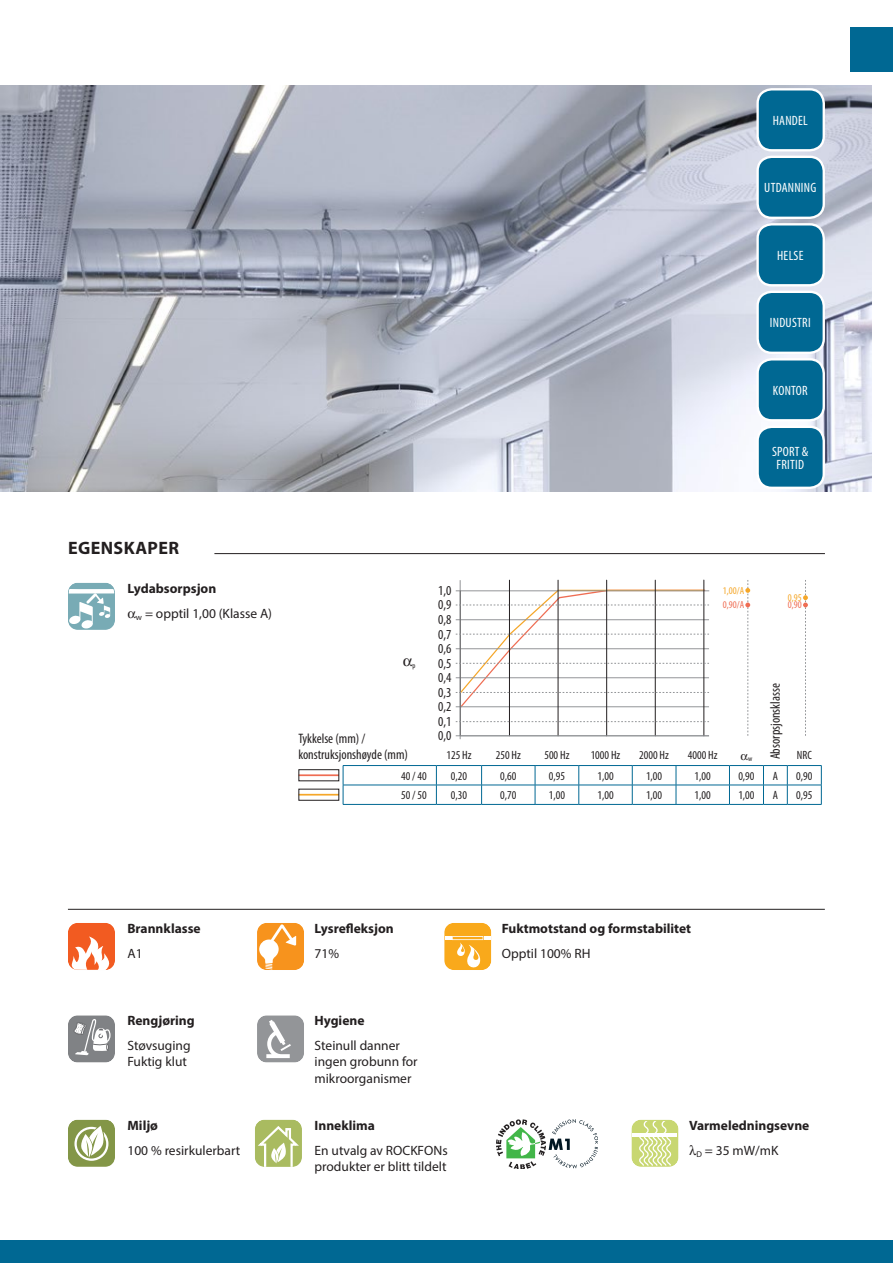
<style>
.page{position:relative;width:893px;height:1263px;background:#fff}
.page>*{position:absolute;margin:0;border:0;box-sizing:border-box;transform-origin:0 0}
.t1{font:700 41.1px "Frutiger";color:#231f20}
.t2{font:700 18px "Myriad Pro";letter-spacing:.02em;color:#231f20}
.t3{font:condensed 13.65px/14.5px "Myriad Pro";color:#231f20;text-align:justify}
.t4{font:13.5px/16.2px "Myriad Pro";color:#231f20}
.Performance_Headline{font:700 13.5px "Myriad Pro";color:#231f20}
.t5{font:condensed 13.5px "Myriad Pro";letter-spacing:.02em;color:#fff}
.t6{font:condensed 12px "Myriad Pro";color:#231f20}
.t7{font:condensed 10.35px "Myriad Pro";color:#ef6d53}
.t8{font:condensed 10.35px "Myriad Pro";color:#f5a729}
.t9{font:condensed 7.5px "Myriad Pro";color:#231f20}
</style>
<div class="page">
<img style="left:0;top:85px;width:872px;height:406px">
<hr style="left:214px;top:553px;width:611px;height:1px;background:#231f20">
<hr style="left:68px;top:909px;width:757px;height:1px;background:#231f20">
<svg style="left:496px;top:1119px;width:102px;height:50px"></svg>
<hr style="left:509px;top:580px;width:1px;height:156px;background:#231f20">
<hr style="left:558px;top:580px;width:1px;height:156px;background:#231f20">
<hr style="left:606px;top:580px;width:1px;height:156px;background:#231f20">
<hr style="left:655px;top:580px;width:1px;height:156px;background:#231f20">
<hr style="left:704px;top:580px;width:1px;height:156px;background:#231f20">
<hr style="left:460px;top:580px;width:1px;height:159px;background:#939598">
<hr style="left:460px;top:735px;width:249px;height:1px;background:#939598">
<svg style="left:456px;top:721px;width:253px;height:1px"></svg>
<svg style="left:456px;top:589px;width:253px;height:120px"></svg>
<hr style="left:343px;top:765px;width:93px;height:1px;background:#006893">
<hr style="left:436px;top:765px;width:46px;height:1px;background:#006893">
<hr style="left:482px;top:765px;width:53px;height:1px;background:#006893">
<hr style="left:535px;top:765px;width:44px;height:1px;background:#006893">
<hr style="left:579px;top:765px;width:53px;height:1px;background:#006893">
<hr style="left:632px;top:765px;width:44px;height:1px;background:#006893">
<hr style="left:676px;top:765px;width:53px;height:1px;background:#006893">
<hr style="left:729px;top:765px;width:34px;height:1px;background:#006893">
<hr style="left:787px;top:765px;width:34px;height:1px;background:#006893">
<hr style="left:343px;top:785px;width:93px;height:1px;background:#006893">
<svg style="left:343px;top:766px;width:1px;height:38px"></svg>
<hr style="left:436px;top:785px;width:46px;height:1px;background:#006893">
<svg style="left:436px;top:766px;width:1px;height:38px"></svg>
<hr style="left:482px;top:785px;width:53px;height:1px;background:#006893">
<svg style="left:481px;top:766px;width:1px;height:38px"></svg>
<hr style="left:535px;top:785px;width:44px;height:1px;background:#006893">
<svg style="left:535px;top:766px;width:1px;height:38px"></svg>
<hr style="left:579px;top:785px;width:53px;height:1px;background:#006893">
<svg style="left:579px;top:766px;width:1px;height:38px"></svg>
<hr style="left:632px;top:785px;width:44px;height:1px;background:#006893">
<svg style="left:632px;top:766px;width:1px;height:38px"></svg>
<hr style="left:676px;top:785px;width:53px;height:1px;background:#006893">
<svg style="left:676px;top:766px;width:1px;height:38px"></svg>
<hr style="left:729px;top:785px;width:34px;height:1px;background:#006893">
<svg style="left:729px;top:766px;width:1px;height:38px"></svg>
<hr style="left:787px;top:785px;width:34px;height:1px;background:#006893">
<svg style="left:821px;top:766px;width:1px;height:38px"></svg>
<hr style="left:343px;top:804px;width:93px;height:1px;background:#006893">
<hr style="left:436px;top:804px;width:46px;height:1px;background:#006893">
<hr style="left:482px;top:804px;width:53px;height:1px;background:#006893">
<hr style="left:535px;top:804px;width:44px;height:1px;background:#006893">
<hr style="left:579px;top:804px;width:53px;height:1px;background:#006893">
<hr style="left:632px;top:804px;width:44px;height:1px;background:#006893">
<hr style="left:676px;top:804px;width:53px;height:1px;background:#006893">
<hr style="left:729px;top:804px;width:34px;height:1px;background:#006893">
<svg style="left:763px;top:765px;width:25px;height:40px"></svg>
<hr style="left:787px;top:804px;width:34px;height:1px;background:#006893">
<hr style="left:299px;top:774px;width:40px;height:2px;background:#ef6d53">
<hr style="left:299px;top:794px;width:40px;height:1px;background:#f5a729">
<svg style="left:745px;top:580px;width:5px;height:156px"></svg>
<svg style="left:803px;top:580px;width:5px;height:156px"></svg>
<svg style="left:68px;top:923px;width:47px;height:47px"></svg>
<svg style="left:68px;top:583px;width:47px;height:47px"></svg>
<svg style="left:68px;top:1015px;width:47px;height:47px"></svg>
<svg style="left:68px;top:1120px;width:47px;height:47px"></svg>
<svg style="left:257px;top:1015px;width:47px;height:47px"></svg>
<svg style="left:255px;top:1120px;width:47px;height:47px"></svg>
<svg style="left:257px;top:923px;width:47px;height:47px"></svg>
<svg style="left:444px;top:923px;width:47px;height:47px"></svg>
<div style="left:850px;top:28px;width:43px;height:44px;background:#006893"></div>
<div style="left:0;top:1240px;width:893px;height:23px;background:#006893"></div>
<div style="left:758px;top:89px;width:66px;height:61px;background:#006893;border-radius:14px"></div>
<div style="left:756px;top:88px;width:69px;height:63px;border:2px solid #fff;border-radius:14px"></div>
<div style="left:758px;top:157px;width:66px;height:61px;background:#006893;border-radius:14px"></div>
<div style="left:756px;top:156px;width:69px;height:63px;border:2px solid #fff;border-radius:14px"></div>
<div style="left:758px;top:224px;width:66px;height:61px;background:#006893;border-radius:14px"></div>
<div style="left:756px;top:223px;width:69px;height:63px;border:2px solid #fff;border-radius:14px"></div>
<div style="left:758px;top:292px;width:66px;height:61px;background:#006893;border-radius:14px"></div>
<div style="left:756px;top:291px;width:69px;height:63px;border:2px solid #fff;border-radius:14px"></div>
<div style="left:758px;top:359px;width:66px;height:61px;background:#006893;border-radius:14px"></div>
<div style="left:756px;top:358px;width:69px;height:63px;border:2px solid #fff;border-radius:14px"></div>
<div style="left:758px;top:427px;width:66px;height:61px;background:#006893;border-radius:14px"></div>
<div style="left:756px;top:426px;width:69px;height:63px;border:2px solid #fff;border-radius:14px"></div>
<svg style="left:631px;top:1120px;width:47px;height:47px"></svg>
<hr style="left:633px;top:1133px;width:44px;height:4px;background:#fff">
<p class="t5" style="left:773px;top:112px;width:37px">HANDEL</p>
<p class="t5" style="left:764px;top:180px;width:54px">UTDANNING</p>
<p class="t5" style="left:777px;top:247px;width:28px">HELSE</p>
<p class="t5" style="left:770px;top:315px;width:42px">INDUSTRI</p>
<p class="t5" style="left:773px;top:382px;width:36px">KONTOR</p>
<p class="t5" style="left:772px;top:443px;width:38px">SPORT &amp;</p>
<p class="t5" style="left:776px;top:456px;width:29px">FRITID</p>
<p class="t2" style="left:68px;top:536px;width:112px">EGENSKAPER</p>
<p class="Performance_Headline" style="left:127px;top:579px;width:90px">Lydabsorpsjon</p>
<p class="t4" style="left:136px;top:605px;width:138px"><sub>w</sub> = opptil 1,00 (Klasse A)</p>
<p class="t9" style="left:413px;top:661px;width:4px">p</p>
<p class="t3" style="left:298px;top:730px;width:111px;line-height:16.5px">Tykkelse (mm) / konstruksjonshøyde (mm)</p>
<p class="t3" style="left:438px;top:583px;width:15px">1,0<br>0,9<br>0,8<br>0,7<br>0,6<br>0,5<br>0,4<br>0,3<br>0,2<br>0,1<br>0,0</p>
<p class="t8" style="left:723px;top:584px;width:23px">1,00/A</p>
<p class="t7" style="left:723px;top:599px;width:23px">0,90/A</p>
<p class="t6" style="left:446px;top:748px;width:27px">125 Hz</p>
<p class="t6" style="left:496px;top:748px;width:27px">250 Hz</p>
<p class="t6" style="left:544px;top:748px;width:27px">500 Hz</p>
<p class="t6" style="left:591px;top:748px;width:31px">1000 Hz</p>
<p class="t6" style="left:639px;top:748px;width:31px">2000 Hz</p>
<p class="t6" style="left:688px;top:748px;width:31px">4000 Hz</p>
<p class="t9" style="left:748px;top:754px;width:6px">w</p>
<p class="t8" style="left:788px;top:591px;width:15px">0,95</p>
<p class="t7" style="left:788px;top:599px;width:15px">0,90</p>
<p class="t3" style="left:768px;top:759px;width:78px;rotate:-90deg">Absorpsjonsklasse</p>
<p class="t6" style="left:797px;top:748px;width:16px">NRC</p>
<p class="t6" style="left:401px;top:768px;width:27px">40 / 40</p>
<p class="t6" style="left:451px;top:768px;width:18px">0,20</p>
<p class="t6" style="left:500px;top:768px;width:18px">0,60</p>
<p class="t6" style="left:549px;top:768px;width:18px">0,95</p>
<p class="t6" style="left:597px;top:768px;width:18px">1,00</p>
<p class="t6" style="left:646px;top:768px;width:18px">1,00</p>
<p class="t6" style="left:695px;top:768px;width:18px">1,00</p>
<p class="t6" style="left:738px;top:768px;width:18px">0,90</p>
<p class="t6" style="left:773px;top:768px;width:7px">A</p>
<p class="t6" style="left:796px;top:768px;width:18px">0,90</p>
<p class="t6" style="left:401px;top:788px;width:27px">50 / 50</p>
<p class="t6" style="left:451px;top:788px;width:18px">0,30</p>
<p class="t6" style="left:500px;top:788px;width:18px">0,70</p>
<p class="t6" style="left:549px;top:788px;width:18px">1,00</p>
<p class="t6" style="left:597px;top:788px;width:18px">1,00</p>
<p class="t6" style="left:646px;top:788px;width:18px">1,00</p>
<p class="t6" style="left:695px;top:788px;width:18px">1,00</p>
<p class="t6" style="left:738px;top:788px;width:18px">1,00</p>
<p class="t6" style="left:773px;top:788px;width:7px">A</p>
<p class="t6" style="left:796px;top:788px;width:18px">0,95</p>
<p class="Performance_Headline" style="left:127px;top:920px;width:75px">Brannklasse</p>
<p class="t4" style="left:127px;top:945px;width:17px">A1</p>
<p class="Performance_Headline" style="left:315px;top:920px;width:81px">Lysrefleksjon</p>
<p class="t4" style="left:315px;top:945px;width:26px">71%</p>
<p class="t1" style="left:444px;top:901px;width:228px">40/40,50/50</p>
<p class="Performance_Headline" style="left:502px;top:920px;width:191px">Fuktmotstand og formstabilitet</p>
<p class="t4" style="left:502px;top:945px;width:90px">Opptil 100% RH</p>
<p class="Performance_Headline" style="left:127px;top:1012px;width:69px">Rengjøring</p>
<p class="t4" style="left:127px;top:1037px;width:65px">Støvsuging</p>
<p class="t4" style="left:127px;top:1053px;width:61px">Fuktig klut</p>
<p class="Performance_Headline" style="left:127px;top:1116px;width:32px">Miljø</p>
<p class="t4" style="left:127px;top:1142px;width:114px">100 % resirkulerbart</p>
<p class="Performance_Headline" style="left:315px;top:1012px;width:51px">Hygiene</p>
<p class="t4" style="left:315px;top:1037px;width:105px">Steinull danner ingen grobunn for mikroorganismer</p>
<p class="Performance_Headline" style="left:315px;top:1116px;width:62px">Inneklima</p>
<p class="t4" style="left:315px;top:1142px;width:135px">En utvalg av ROCKFONs produkter er blitt tildelt</p>
<p class="Performance_Headline" style="left:689px;top:1116px;width:122px">Varmeledningsevne</p>
<p class="t4" style="left:696px;top:1142px;width:83px"><sub>D</sub> = 35 mW/mK</p>
</div>
